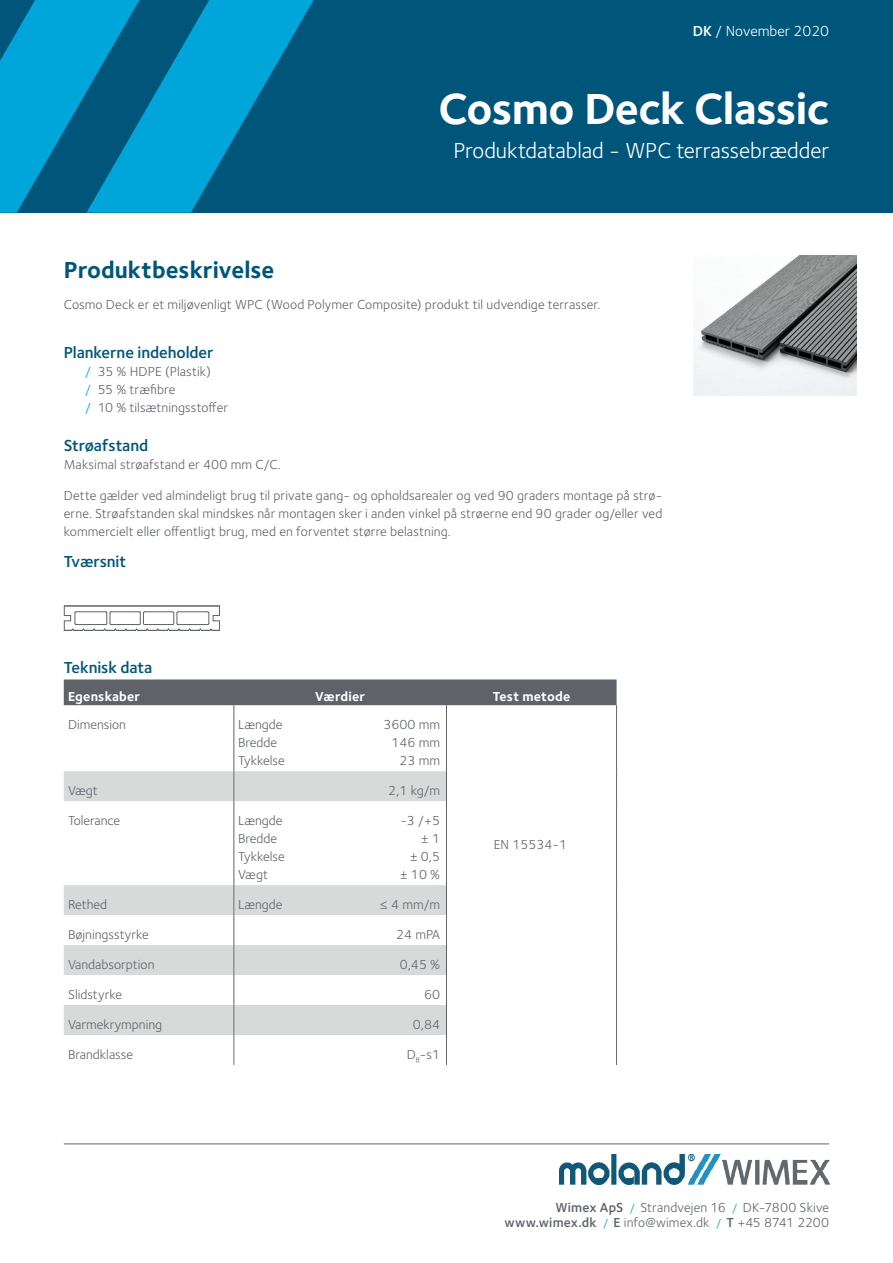
<style>
.page{position:relative;width:893px;height:1263px;background:#fff}
.page>*{position:absolute;margin:0;border:0;box-sizing:border-box;transform-origin:0 0}
.t1{font:700 45px "Foundry Sterling";letter-spacing:-.015em;color:#fff}
.t2{font:700 24px "Foundry Sterling";color:#00567a}
.t3{font:22.5px "Foundry Sterling";letter-spacing:-.005em;color:#fff}
.t4{font:600 16.5px "Foundry Sterling";letter-spacing:-.005em;color:#00567a}
.t5{font:15px "Foundry Sterling";color:#fff}
.t6{font:13.5px/18px "Foundry Sterling";color:#5f6369}
.t7{font:700 13.5px "Foundry Sterling";letter-spacing:.015em;color:#fff}
.s1{font-weight:600}
.s2{color:#00a5da}
.s3{font-size:12px;color:#00a5da}
</style>
<div class="page">
<div style="left:0;top:0;width:893px;height:213px;background:#00567a"></div>
<svg style="left:139px;top:0;width:174px;height:213px;fill:#00a5da"></svg>
<svg style="left:0;top:0;width:139px;height:213px"></svg>
<img style="left:693px;top:255px;width:164px;height:140px">
<div style="left:64px;top:679px;width:553px;height:26px;background:#5f6369"></div>
<svg style="left:64px;top:771px;width:382px;height:264px"></svg>
<hr style="left:234px;top:705px;width:1px;height:66px;background:#5f6369">
<hr style="left:234px;top:801px;width:1px;height:84px;background:#5f6369">
<hr style="left:234px;top:915px;width:1px;height:30px;background:#5f6369">
<hr style="left:234px;top:975px;width:1px;height:30px;background:#5f6369">
<hr style="left:234px;top:771px;width:1px;height:30px;background:#6b6f75">
<hr style="left:234px;top:885px;width:1px;height:30px;background:#6b6f75">
<hr style="left:234px;top:945px;width:1px;height:30px;background:#6b6f75">
<hr style="left:234px;top:1005px;width:1px;height:30px;background:#6b6f75">
<hr style="left:234px;top:1035px;width:1px;height:30px;background:#6b6f75">
<hr style="left:446px;top:705px;width:1px;height:66px;background:#5f6369">
<hr style="left:616px;top:705px;width:1px;height:66px;background:#5f6369">
<hr style="left:446px;top:771px;width:1px;height:30px;background:#5f6369">
<hr style="left:616px;top:771px;width:1px;height:30px;background:#5f6369">
<hr style="left:446px;top:801px;width:1px;height:84px;background:#5f6369">
<hr style="left:616px;top:801px;width:1px;height:84px;background:#5f6369">
<hr style="left:446px;top:885px;width:1px;height:30px;background:#5f6369">
<hr style="left:616px;top:885px;width:1px;height:30px;background:#5f6369">
<hr style="left:616px;top:915px;width:1px;height:30px;background:#5f6369">
<hr style="left:616px;top:945px;width:1px;height:30px;background:#5f6369">
<hr style="left:446px;top:915px;width:1px;height:30px;background:#5f6369">
<hr style="left:446px;top:945px;width:1px;height:30px;background:#5f6369">
<hr style="left:446px;top:975px;width:1px;height:30px;background:#5f6369">
<hr style="left:446px;top:1005px;width:1px;height:30px;background:#5f6369">
<hr style="left:446px;top:1035px;width:1px;height:30px;background:#5f6369">
<hr style="left:616px;top:975px;width:1px;height:30px;background:#5f6369">
<hr style="left:616px;top:1005px;width:1px;height:30px;background:#5f6369">
<hr style="left:616px;top:1035px;width:1px;height:30px;background:#5f6369">
<svg style="left:64px;top:606px;width:156px;height:25px"></svg>
<hr style="left:64px;top:1144px;width:765px;height:1px;background:#5f6369">
<img style="left:560px;top:1154px;width:269px;height:30px">
<p class="t5" style="left:693px;top:22px;width:138px"><span class="s1">DK</span> / November 2020</p>
<h1 class="t1" style="left:439px;top:82px;width:392px">Cosmo Deck Classic</h1>
<h3 class="t3" style="left:453px;top:137px;width:377px">Produktdatablad - WPC terrassebrædder</h3>
<h2 class="t2" style="left:64px;top:256px;width:212px">Produktbeskrivelse</h2>
<p class="t6" style="left:64px;top:296px;width:538px">Cosmo Deck er et miljøvenligt WPC (Wood Polymer Composite) produkt til udvendige terrasser.</p>
<p class="t4" style="left:64px;top:342px;width:151px">Plankerne indeholder</p>
<p class="t6" style="left:85px;top:362px;width:145px"><span class="s2">/</span> 35 % HDPE (Plastik)<br><span class="s2">/</span> 55 % træfibre<br><span class="s2">/</span> 10 % tilsætningsstoffer</p>
<p class="t4" style="left:64px;top:436px;width:86px">Strøafstand</p>
<p class="t6" style="left:64px;top:456px;width:219px">Maksimal strøafstand er 400 mm C/C.</p>
<p class="t6" style="left:64px;top:486px;width:600px;text-align:justify">Dette gælder ved almindeligt brug til private gang- og opholdsarealer og ved 90 graders montage på strø&shy;erne. Strøafstanden skal mindskes når montagen sker i anden vinkel på strøerne end 90 grader og/eller ved kommercielt eller offentligt brug, med en forventet større belastning.</p>
<p class="t4" style="left:64px;top:551px;width:64px">Tværsnit</p>
<p class="t4" style="left:64px;top:658px;width:90px">Teknisk data</p>
<p class="t7" style="left:68px;top:688px;width:74px">Egenskaber</p>
<p class="t7" style="left:315px;top:688px;width:51px">Værdier</p>
<p class="t7" style="left:493px;top:688px;width:79px">Test metode</p>
<p class="t6" style="left:68px;top:715px;width:60px">Dimension</p>
<p class="t6" style="left:238px;top:715px;width:46px">Længde</p>
<p class="t6" style="left:384px;top:715px;width:58px">3600 mm</p>
<p class="t6" style="left:238px;top:733px;width:41px">Bredde</p>
<p class="t6" style="left:392px;top:733px;width:50px">146 mm</p>
<p class="t6" style="left:238px;top:751px;width:48px">Tykkelse</p>
<p class="t6" style="left:400px;top:751px;width:42px">23 mm</p>
<p class="t6" style="left:68px;top:781px;width:31px">Vægt</p>
<p class="t6" style="left:388px;top:781px;width:53px">2,1 kg/m</p>
<p class="t6" style="left:68px;top:811px;width:54px">Tolerance</p>
<p class="t6" style="left:238px;top:811px;width:46px">Længde</p>
<p class="t6" style="left:400px;top:811px;width:41px">-3 /+5</p>
<p class="t6" style="left:238px;top:829px;width:41px">Bredde</p>
<p class="t6" style="left:421px;top:829px;width:21px">± 1</p>
<p class="t6" style="left:238px;top:847px;width:48px">Tykkelse</p>
<p class="t6" style="left:410px;top:847px;width:32px">± 0,5</p>
<p class="t6" style="left:238px;top:865px;width:31px">Vægt</p>
<p class="t6" style="left:400px;top:865px;width:42px">± 10 %</p>
<p class="t6" style="left:68px;top:895px;width:41px">Rethed</p>
<p class="t6" style="left:238px;top:895px;width:46px">Længde</p>
<p class="t6" style="left:380px;top:895px;width:62px">≤ 4 mm/m</p>
<p class="t6" style="left:68px;top:925px;width:82px">Bøjningsstyrke</p>
<p class="t6" style="left:396px;top:925px;width:45px">24 mPA</p>
<p class="t6" style="left:68px;top:955px;width:88px">Vandabsorption</p>
<p class="t6" style="left:400px;top:955px;width:42px">0,45 %</p>
<p class="t6" style="left:68px;top:985px;width:56px">Slidstyrke</p>
<p class="t6" style="left:424px;top:985px;width:18px">60</p>
<p class="t6" style="left:68px;top:1015px;width:96px">Varmekrympning</p>
<p class="t6" style="left:413px;top:1015px;width:29px">0,84</p>
<p class="t6" style="left:68px;top:1045px;width:67px">Brandklasse</p>
<p class="t6" style="left:407px;top:1045px;width:35px">D<sub>fl</sub>-s1</p>
<p class="t6" style="left:494px;top:835px;width:75px">EN 15534-1</p>
<p class="t6" style="left:504px;top:1200px;width:326px;line-height:15px;text-align:right"><span class="s1">Wimex ApS</span> <span class="s3">/</span> Strandvejen 16 <span class="s3">/</span> DK-7800 Skive <span class="s1">www.wimex.dk</span> <span class="s3">/</span> <span class="s1">E</span> info@wimex.dk <span class="s3">/</span> <span class="s1">T</span> +45 8741 2200</p>
</div>
